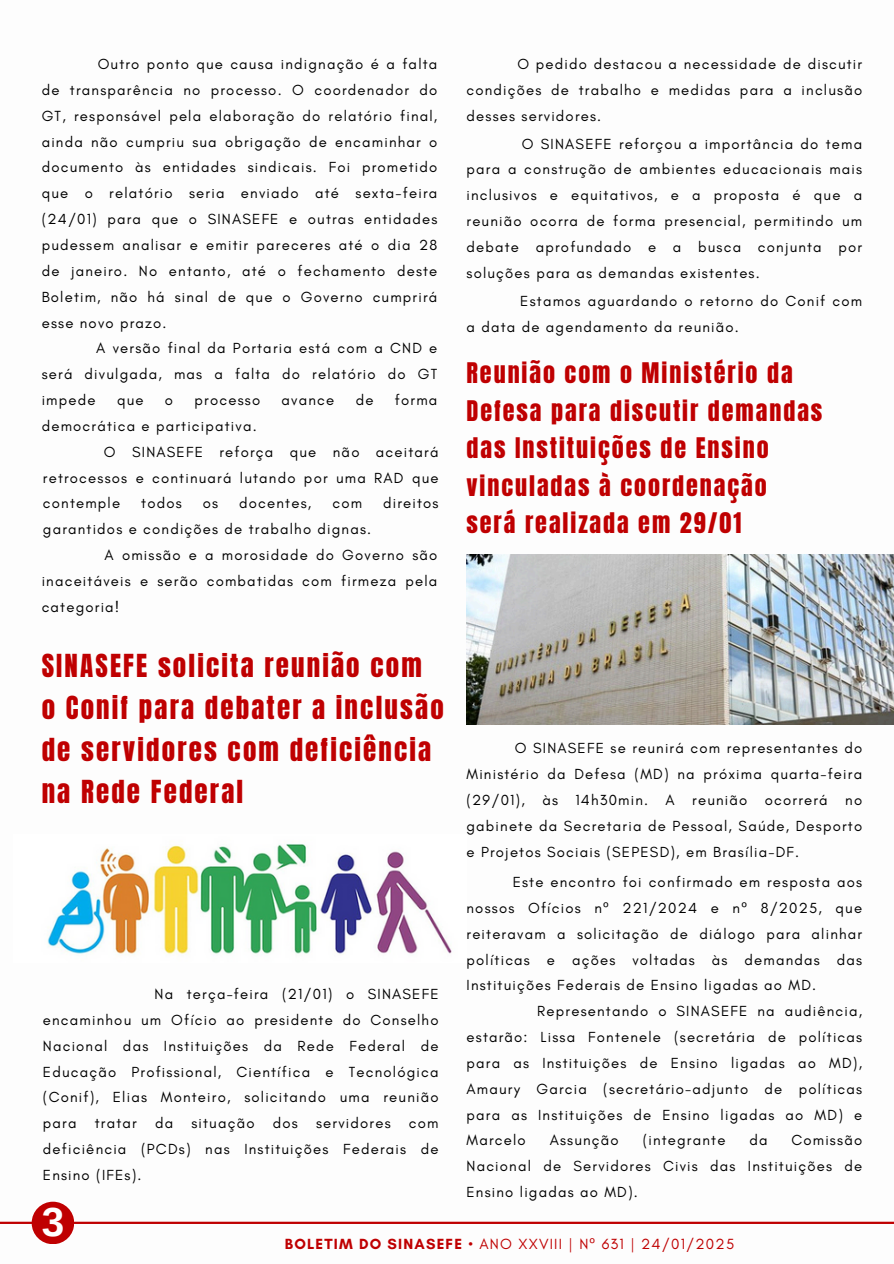
<style>
.page{position:relative;width:894px;height:1264px;background:#fff}
.page>*{position:absolute;margin:0;border:0;box-sizing:border-box;transform-origin:0 0}
.t1{font:700 40.5px "Arimo";color:#fff}
.t2{font:27px/42px "Anton";letter-spacing:.08em;color:#bf0001}
.t3{font:24.15px/37.5px "Anton";letter-spacing:.08em;color:#bf0001}
.t4{font:15px "Glacial Indifference";letter-spacing:.08em;color:#bf0001}
.t5{font:14.85px/25.8px "Glacial Indifference";letter-spacing:.08em;color:#000;text-align:justify}
.s1{font-family:"Noto Sans"}
.s2{font-weight:700}
</style>
<div class="page">
<hr style="left:0;top:1221px;width:893px;height:2px;background:#bf0001">
<div style="left:32px;top:1201px;width:42px;height:43px;background:#bf0001;border-radius:50%"></div>
<img style="left:47px;top:844px;width:405px;height:111px">
<img style="left:466px;top:555px;width:427px;height:169px">
<p class="t5" style="left:42px;top:51px;width:397px;text-indent:56px">Outro ponto que causa indignação é a falta de transparência no processo. O coordenador do GT, responsável pela elaboração do relatório final, ainda não cumpriu sua obrigação de encaminhar o documento às entidades sindicais. Foi prometido que o relatório seria enviado até sexta-feira (24/01) para que o SINASEFE e outras entidades pudessem analisar e emitir pareceres até o dia 28 de janeiro. No entanto, até o fechamento deste Boletim, não há sinal de que o Governo cumprirá esse novo prazo.</p>
<p class="t5" style="left:42px;top:335px;width:397px;text-indent:55px">A versão final da Portaria está com a CND e será divulgada, mas a falta do relatório do GT impede</p>
<p class="t5" style="left:117px;top:387px;width:28px">que</p>
<p class="t5" style="left:165px;top:387px;width:10px">o</p>
<p class="t5" style="left:194px;top:387px;width:67px">processo</p>
<p class="t5" style="left:281px;top:387px;width:54px">avance</p>
<p class="t5" style="left:355px;top:387px;width:19px">de</p>
<p class="t5" style="left:395px;top:387px;width:44px">forma</p>
<p class="t5" style="left:42px;top:413px;width:216px">democrática e participativa.</p>
<p class="t5" style="left:43px;top:438px;width:397px;text-indent:61px">O SINASEFE reforça que não aceitará retrocessos e continuará lutando por uma RAD que contemple</p>
<p class="t5" style="left:141px;top:490px;width:42px">todos</p>
<p class="t5" style="left:203px;top:490px;width:17px">os</p>
<p class="t5" style="left:239px;top:490px;width:74px">docentes,</p>
<p class="t5" style="left:332px;top:490px;width:31px">com</p>
<p class="t5" style="left:383px;top:490px;width:57px">direitos</p>
<p class="t5" style="left:43px;top:516px;width:330px">garantidos e condições de trabalho dignas.</p>
<p class="t5" style="left:42px;top:542px;width:397px;text-indent:63px">A omissão e a morosidade do Governo são inaceitáveis e serão combatidas com firmeza pela categoria!</p>
<h2 class="t2" style="left:42px;top:645px;width:403px">SINASEFE solicita reunião com<br>o Conif para debater a inclusão de servidores com deficiência na Rede Federal</h2>
<p class="t5" style="left:43px;top:980px;width:397px;text-indent:112px">Na terça-feira (21/01) o SINASEFE encaminhou um Ofício ao presidente do Conselho Nacional das Instituições da Rede Federal de Educação Profissional, Científica e Tecnológica (Conif), Elias Monteiro, solicitando uma reunião para tratar da situação dos servidores com deficiência (PCDs) nas Instituições Federais de Ensino (IFEs).</p>
<p class="t5" style="left:466px;top:51px;width:397px;text-indent:51px">O pedido destacou a necessidade de discutir condições de trabalho e medidas para a inclusão desses servidores.</p>
<h1 class="t5" style="left:466px;top:130px;width:397px;text-indent:55px">O SINASEFE reforçou a importância do tema para a construção de ambientes educacionais mais inclusivos e equitativos, e a proposta é que a reunião ocorra de forma presencial, permitindo um debate aprofundado e a busca conjunta por soluções para as demandas existentes.</h1>
<p class="t5" style="left:466px;top:288px;width:397px;text-indent:54px">Estamos aguardando o retorno do Conif com a data de agendamento da reunião.</p>
<p class="t3" style="left:466px;top:354px;width:357px">Reunião com o Ministério da<br>Defesa para discutir demandas das Instituições de Ensino vinculadas à coordenação<br>será realizada em 29/01</p>
<p class="t5" style="left:466px;top:735px;width:397px;text-indent:48px">O SINASEFE se reunirá com representantes do Ministério da Defesa (MD) na próxima quarta-feira (29/01), às 14h30min. A reunião ocorrerá no gabinete da Secretaria de Pessoal, Saúde, Desporto e Projetos Sociais (SEPESD), em Brasília-DF.</p>
<p class="t5" style="left:466px;top:868px;width:397px;text-indent:46px">Este encontro foi confirmado em resposta aos nossos Ofícios n<span class="s1">º</span> 221/2024 e n<span class="s1">º</span> 8/2025, que reiteravam a solicitação de diálogo para alinhar políticas e ações voltadas às demandas das Instituições Federais de Ensino ligadas ao MD.</p>
<p class="t5" style="left:466px;top:997px;width:397px;text-indent:71px">Representando o SINASEFE na audiência, estarão: Lissa Fontenele (secretária de políticas para as Instituições de Ensino ligadas ao MD), Amaury Garcia (secretário-adjunto de políticas para as Instituições de Ensino ligadas ao MD) e Marcelo</p>
<p class="t5" style="left:549px;top:1127px;width:71px">Assunção</p>
<p class="t5" style="left:642px;top:1127px;width:84px">(integrante</p>
<p class="t5" style="left:749px;top:1127px;width:20px">da</p>
<p class="t5" style="left:466px;top:1127px;width:397px;text-indent:325px">Comissão Nacional de Servidores Civis das Instituições de Ensino ligadas ao MD).</p>
<p class="t1" style="left:42px;top:1199px;width:24px">3</p>
<p class="t4" style="left:285px;top:1234px;width:451px"><span class="s2">BOLETIM DO SINASEFE</span> • ANO XXVIII | N<span class="s1">º</span> 631 | 24/01/2025</p>
</div>
